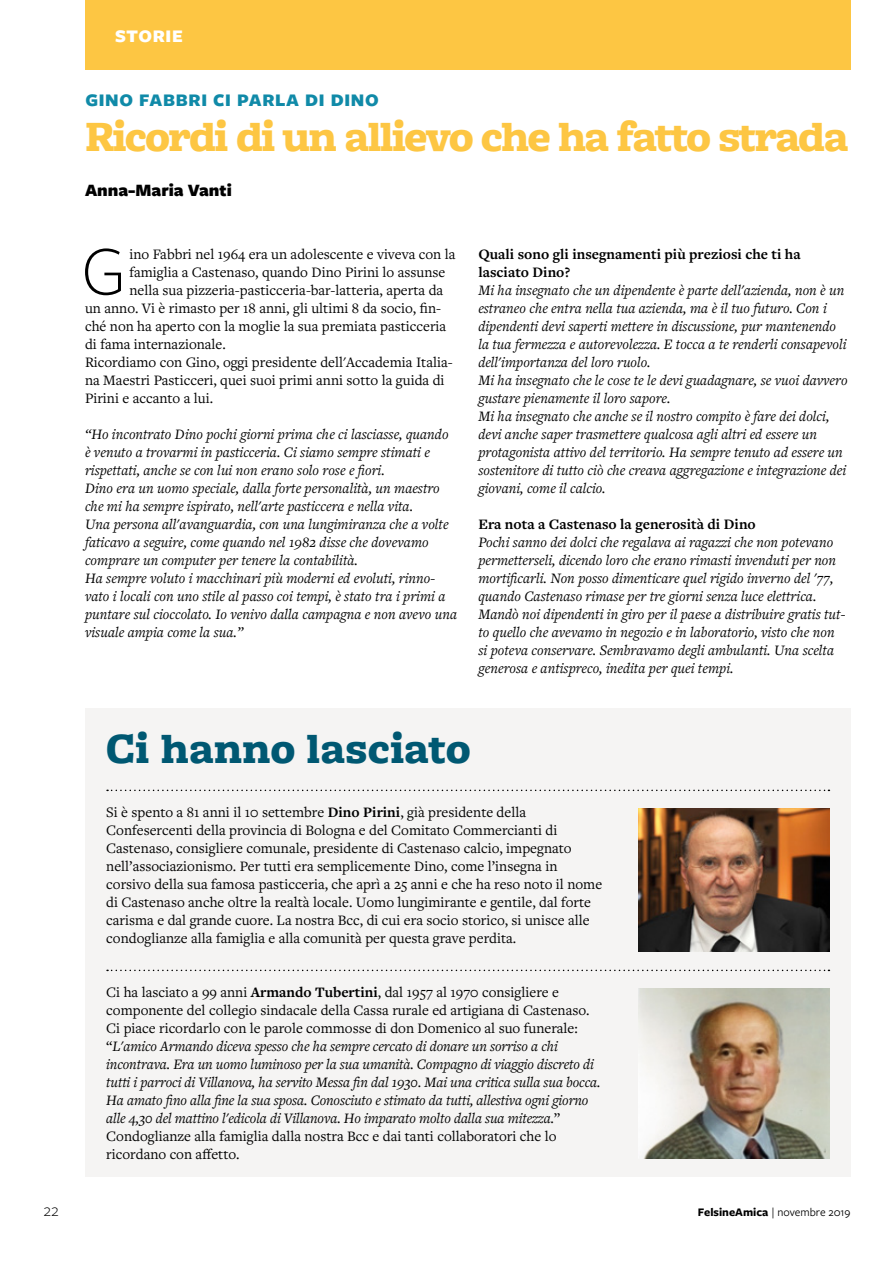
<style>
.page{position:relative;width:893px;height:1263px;background:#fff}
.page>*{position:absolute;margin:0;border:0;box-sizing:border-box;transform-origin:0 0}
.t1{font:300 72.6px "Freight Sans Pro";color:#000}
.t2{font:900 45px "Freight Macro Pro";letter-spacing:-.04em;color:#fdc643}
.t3{font:900 45px "Freight Macro Pro";color:#005872}
.t4{font:700 24px "Freight Sans Pro";color:#108aa8}
.t5{font:700 24px "Freight Sans Pro";color:#fff}
.t6{font:900 18px "Freight Sans Pro";color:#000}
.t7{font:300 18px "Freight Sans Pro";color:#000}
.t8{font:italic 15px/18px "Freight Text Pro";color:#000}
.t9{font:15px/18px "Freight Text Pro";color:#000}
.t10{font:700 15px/18px "Freight Text Pro";color:#000}
.t11{font:12px "Freight Sans Pro";color:#000}
.s1{font-weight:700}
.s2{font-style:normal}
.s3{font-weight:700;font-style:normal}
</style>
<div class="page">
<div style="left:85px;top:0;width:765px;height:70px;background:#fdc643"></div>
<div style="left:85px;top:709px;width:765px;height:468px;background:#f5f4f3"></div>
<svg style="left:107px;top:790px;width:722px;height:1px"></svg>
<svg style="left:107px;top:970px;width:722px;height:1px"></svg>
<img style="left:639px;top:808px;width:190px;height:144px">
<img style="left:639px;top:988px;width:190px;height:171px">
<h3 class="t5" style="left:115px;top:17px;width:70px">STORIE</h3>
<h3 class="t4" style="left:85px;top:81px;width:296px">GINO FABBRI CI PARLA DI DINO</h3>
<h2 class="t2" style="left:85px;top:104px;width:765px">Ricordi di un allievo che ha fatto strada</h2>
<p class="t6" style="left:85px;top:177px;width:148px">Anna-Maria Vanti</p>
<h1 class="t1" style="left:81px;top:223px;width:46px">G</h1>
<p class="t9" style="left:129px;top:244px;width:328px">ino Fabbri nel 1964 era un adolescente e viveva con la</p>
<p class="t9" style="left:129px;top:262px;width:317px">famiglia a Castenaso, quando Dino Pirini lo assunse</p>
<p class="t9" style="left:129px;top:280px;width:315px">nella sua pizzeria-pasticceria-bar-latteria, aperta da</p>
<p class="t9" style="left:85px;top:298px;width:357px">un anno. Vi è rimasto per 18 anni, gli ultimi 8 da socio, fin-</p>
<p class="t9" style="left:85px;top:316px;width:363px">ché non ha aperto con la moglie la sua premiata pasticceria</p>
<p class="t9" style="left:85px;top:334px;width:142px">di fama internazionale.</p>
<p class="t9" style="left:85px;top:352px;width:369px">Ricordiamo con Gino, oggi presidente dell'Accademia Italia-</p>
<p class="t9" style="left:85px;top:370px;width:361px">na Maestri Pasticceri, quei suoi primi anni sotto la guida di</p>
<p class="t9" style="left:85px;top:388px;width:130px">Pirini e accanto a lui.</p>
<p class="t8" style="left:85px;top:424px;width:374px">“Ho incontrato Dino pochi giorni prima che ci lasciasse, quando è venuto a trovarmi in pasticceria. Ci siamo sempre stimati e rispettati, anche se con lui non erano solo rose e fiori.<br>Dino era un uomo speciale, dalla forte personalità, un maestro che mi ha sempre ispirato, nell'arte pasticcera e nella vita.<br>Una persona all'avanguardia, con una lungimiranza che a volte faticavo a seguire, come quando nel 1982 disse che dovevamo comprare un computer per tenere la contabilità.<br>Ha sempre voluto i macchinari più moderni ed evoluti, rinno&shy;vato i locali con uno stile al passo coi tempi, è stato tra i primi a puntare sul cioccolato. Io venivo dalla campagna e non avevo una visuale ampia come la sua.”</p>
<p class="t10" style="left:478px;top:244px;width:324px">Quali sono gli insegnamenti più preziosi che ti ha lasciato Dino?</p>
<p class="t8" style="left:478px;top:280px;width:371px">Mi ha insegnato che un dipendente è parte dell'azienda, non è un estraneo che entra nella tua azienda, ma è il tuo futuro. Con i dipendenti devi saperti mettere in discussione, pur mantenendo la tua fermezza e autorevolezza. E tocca a te renderli consapevoli dell'importanza del loro ruolo.<br>Mi ha insegnato che le cose te le devi guadagnare, se vuoi davvero gustare pienamente il loro sapore.<br>Mi ha insegnato che anche se il nostro compito è fare dei dolci, devi anche saper trasmettere qualcosa agli altri ed essere un protagonista attivo del territorio. Ha sempre tenuto ad essere un sostenitore di tutto ciò che creava aggregazione e integrazione dei giovani, come il calcio.</p>
<p class="t10" style="left:478px;top:514px;width:279px">Era nota a Castenaso la generosità di Dino</p>
<p class="t8" style="left:478px;top:532px;width:369px">Pochi sanno dei dolci che regalava ai ragazzi che non potevano permetterseli, dicendo loro che erano rimasti invenduti per non mortificarli. Non posso dimenticare quel rigido inverno del '77, quando Castenaso rimase per tre giorni senza luce elettrica.<br>Mandò noi dipendenti in giro per il paese a distribuire gratis tut&shy;to quello che avevamo in negozio e in laboratorio, visto che non si poteva conservare. Sembravamo degli ambulanti. Una scelta generosa e antispreco, inedita per quei tempi.</p>
<h2 class="t3" style="left:106px;top:716px;width:366px">Ci hanno lasciato</h2>
<p class="t9" style="left:106px;top:802px;width:497px">Si è spento a 81 anni il 10 settembre <span class="s1">Dino Pirini</span>, già presidente della Confesercenti della provincia di Bologna e del Comitato Commercianti di Castenaso, consigliere comunale, presidente di Castenaso calcio, impegnato nell’associazionismo. Per tutti era semplicemente Dino, come l’insegna in corsivo della sua famosa pasticceria, che aprì a 25 anni e che ha reso noto il nome di Castenaso anche oltre la realtà locale. Uomo lungimirante e gentile, dal forte carisma e dal grande cuore. La nostra Bcc, di cui era socio storico, si unisce alle condoglianze alla famiglia e alla comunità per questa grave perdita.</p>
<p class="t8" style="left:106px;top:982px;width:496px"><span class="s2">Ci ha lasciato a 99 anni</span> <span class="s3">Armando Tubertini</span><span class="s2">, dal 1957 al 1970 consigliere e componente del collegio sindacale della Cassa rurale ed artigiana di Castenaso.<br>Ci piace ricordarlo con le parole commosse di don Domenico al suo funerale: “</span>L'amico Armando diceva spesso che ha sempre cercato di donare un sorriso a chi incontrava. Era un uomo luminoso per la sua umanità. Compagno di viaggio discreto di tutti i parroci di Villanova, ha servito Messa fin dal 1930. Mai una critica sulla sua bocca.<br>Ha amato fino alla fine la sua sposa. Conosciuto e stimato da tutti, allestiva ogni giorno alle 4,30 del mattino l'edicola di Villanova. Ho imparato molto dalla sua mitezza<span class="s2">.” Condoglianze alla famiglia dalla nostra Bcc e dai tanti collaboratori che lo ricordano con affetto.</span></p>
<p class="t7" style="left:44px;top:1198px;width:17px">22</p>
<p class="t11" style="left:698px;top:1204px;width:154px"><span class="s1">FelsineAmica</span> | novembre 2019</p>
</div>
